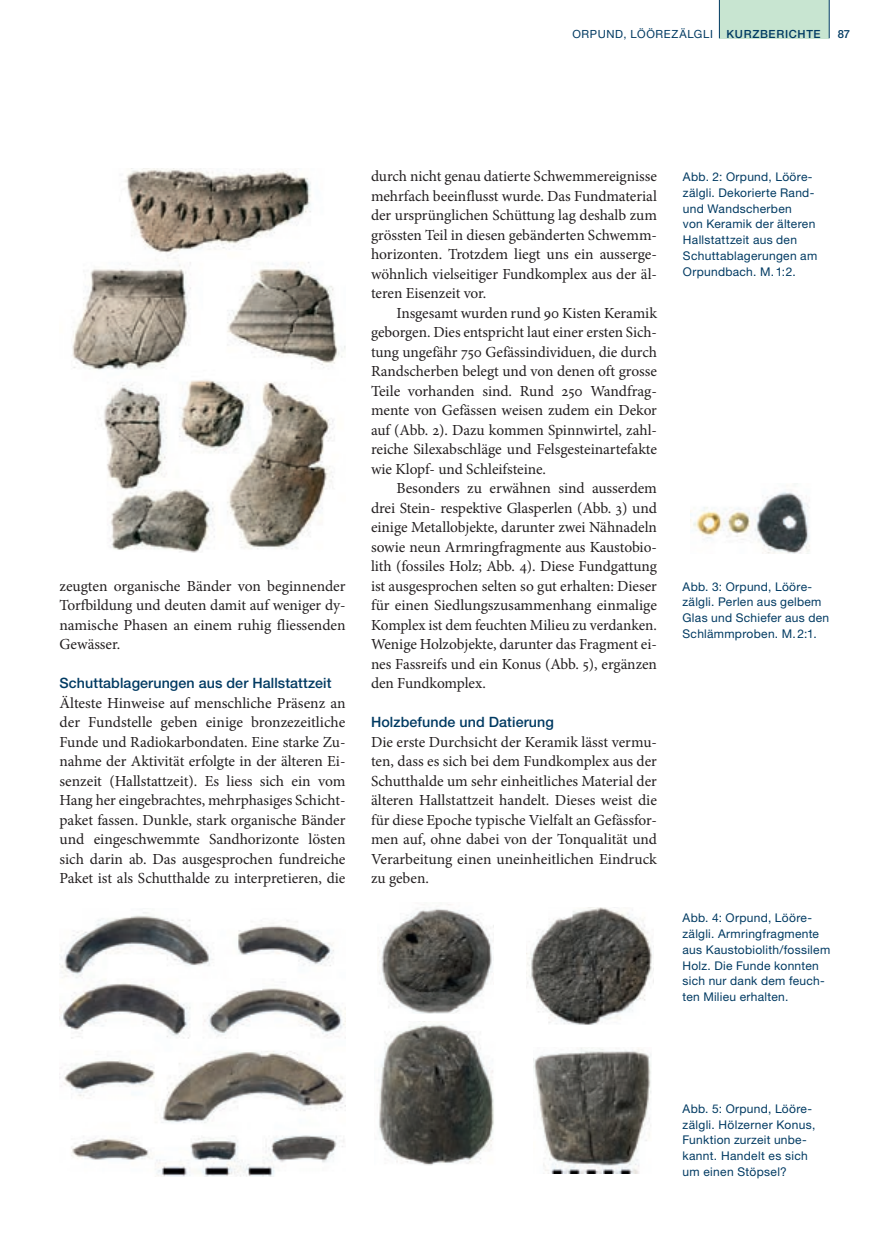
<style>
.page{position:relative;width:876px;height:1242px;background:#fff}
.page>*{position:absolute;margin:0;border:0;box-sizing:border-box;transform-origin:0 0}
.b_____Lesetext_oE_Mi{font:15.3px/19.5px "Minion Pro";letter-spacing:-.005em;color:#231f20;text-align:justify}
.b_____Lesetext_mE_Mi{font:15.3px/19.5px "Minion Pro";letter-spacing:-.005em;color:#231f20;text-align:justify}
.b_Titel_4_helvetica{font:500 14.25px "Helvetica Neue LT Std";letter-spacing:.01em;color:#003a62}
.c_____Abbildungslege{font:12px/15.8px "Helvetica Neue LT Std";letter-spacing:.025em;color:#003a62}
.t1{font:11.25px "Helvetica Neue LT Std";letter-spacing:.055em;color:#003a62}
.t2{font:500 11.25px "Helvetica Neue LT Std";color:#003a62}
.s1{font-weight:500}
</style>
<div class="page">
<div style="left:719px;top:0;width:110px;height:38px;background:#c8e5d1"></div>
<hr style="left:829px;top:0;width:1px;height:38px;background:#003a62">
<hr style="left:719px;top:0;width:1px;height:38px;background:#003a62">
<img style="left:60px;top:912px;width:286px;height:264px">
<img style="left:378px;top:1021px;width:116px;height:144px">
<img style="left:526px;top:907px;width:128px;height:118px">
<img style="left:533px;top:1048px;width:118px;height:126px">
<img style="left:378px;top:904px;width:115px;height:109px">
<img style="left:690px;top:492px;width:120px;height:61px">
<img style="left:72px;top:168px;width:273px;height:384px">
<p class="t1" style="left:572px;top:28px;width:250px">ORPUND, LÖÖREZÄLGLI <span class="s1">KURZBERICHTE</span></p>
<p class="t2" style="left:838px;top:28px;width:14px">87</p>
<p class="b_____Lesetext_mE_Mi" style="left:60px;top:576px;width:287px">zeugten organische Bänder von beginnender Torfbildung und deuten damit auf weniger dy&shy;namische Phasen an einem ruhig fliessenden Gewässer.</p>
<h5 class="b_Titel_4_helvetica" style="left:60px;top:675px;width:274px">Schuttablagerungen aus der Hallstattzeit</h5>
<p class="b_____Lesetext_oE_Mi" style="left:60px;top:693px;width:287px">Älteste Hinweise auf menschliche Präsenz an der Fundstelle geben einige bronzezeitliche Funde und Radiokarbondaten. Eine starke Zu&shy;nahme der Aktivität erfolgte in der älteren Ei&shy;senzeit (Hallstattzeit). Es liess sich ein vom Hang her eingebrachtes, mehrphasiges Schicht&shy;paket fassen. Dunkle, stark organische Bänder und eingeschwemmte Sandhorizonte lösten sich darin ab. Das ausgesprochen fundreiche Paket ist als Schutthalde zu interpretieren, die</p>
<p class="b_____Lesetext_oE_Mi" style="left:371px;top:167px;width:287px">durch nicht genau datierte Schwemmereignisse mehrfach beeinflusst wurde. Das Fundmaterial der ursprünglichen Schüttung lag deshalb zum grössten Teil in diesen gebänderten Schwemm&shy;horizonten. Trotzdem liegt uns ein ausserge&shy;wöhnlich vielseitiger Fundkomplex aus der äl&shy;teren Eisenzeit vor.</p>
<p class="b_____Lesetext_mE_Mi" style="left:371px;top:303px;width:287px;text-indent:26px">Insgesamt wurden rund 90 Kisten Keramik geborgen. Dies entspricht laut einer ersten Sich&shy;tung ungefähr 750 Gefässindividuen, die durch Randscherben belegt und von denen oft grosse Teile vorhanden sind. Rund 250 Wandfrag&shy;mente von Gefässen weisen zudem ein Dekor auf (Abb. 2). Dazu kommen Spinnwirtel, zahl&shy;reiche Silexabschläge und Felsgesteinartefakte wie Klopf- und Schleifsteine.</p>
<p class="b_____Lesetext_mE_Mi" style="left:371px;top:479px;width:287px;text-indent:26px">Besonders zu erwähnen sind ausserdem drei Stein- respektive Glasperlen (Abb. 3) und einige Metallobjekte, darunter zwei Nähnadeln sowie neun Armringfragmente aus Kaustobio&shy;lith (fossiles Holz; Abb. 4). Diese Fundgattung ist ausgesprochen selten so gut erhalten: Dieser für einen Siedlungszusammenhang einmalige Komplex ist dem feuchten Milieu zu verdanken.<br>Wenige Holzobjekte, darunter das Fragment ei&shy;nes Fassreifs und ein Konus (Abb. 5), ergänzen den Fundkomplex.</p>
<h5 class="b_Titel_4_helvetica" style="left:371px;top:714px;width:184px">Holzbefunde und Datierung</h5>
<p class="b_____Lesetext_oE_Mi" style="left:371px;top:732px;width:287px">Die erste Durchsicht der Keramik lässt vermu&shy;ten, dass es sich bei dem Fundkomplex aus der Schutthalde um sehr einheitliches Material der älteren Hallstattzeit handelt. Dieses weist die für diese Epoche typische Vielfalt an Gefässfor&shy;men auf, ohne dabei von der Tonqualität und Verarbeitung einen uneinheitlichen Eindruck zu geben.</p>
<p class="c_____Abbildungslege" style="left:683px;top:169px;width:136px">Abb. 2: Orpund, Lööre&shy;zälgli. Dekorierte Rand&shy;und Wandscherben<br>von Keramik der älteren<br>Hallstattzeit aus den<br>Schuttablagerungen am<br>Orpundbach. M. 1:2.</p>
<p class="c_____Abbildungslege" style="left:682px;top:578px;width:148px">Abb. 3: Orpund, Lööre&shy;zälgli. Perlen aus gelbem<br>Glas und Schiefer aus den<br>Schlämmproben. M. 2:1.</p>
<p class="c_____Abbildungslege" style="left:682px;top:910px;width:149px">Abb. 4: Orpund, Lööre&shy;zälgli. Armringfragmente aus Kaustobiolith/fossilem<br>Holz. Die Funde konnten sich nur dank dem feuch&shy;ten Milieu erhalten.</p>
<p class="c_____Abbildungslege" style="left:682px;top:1100px;width:134px">Abb. 5: Orpund, Lööre&shy;zälgli. Hölzerner Konus,<br>Funktion zurzeit unbe&shy;kannt. Handelt es sich um einen Stöpsel?</p>
</div>
